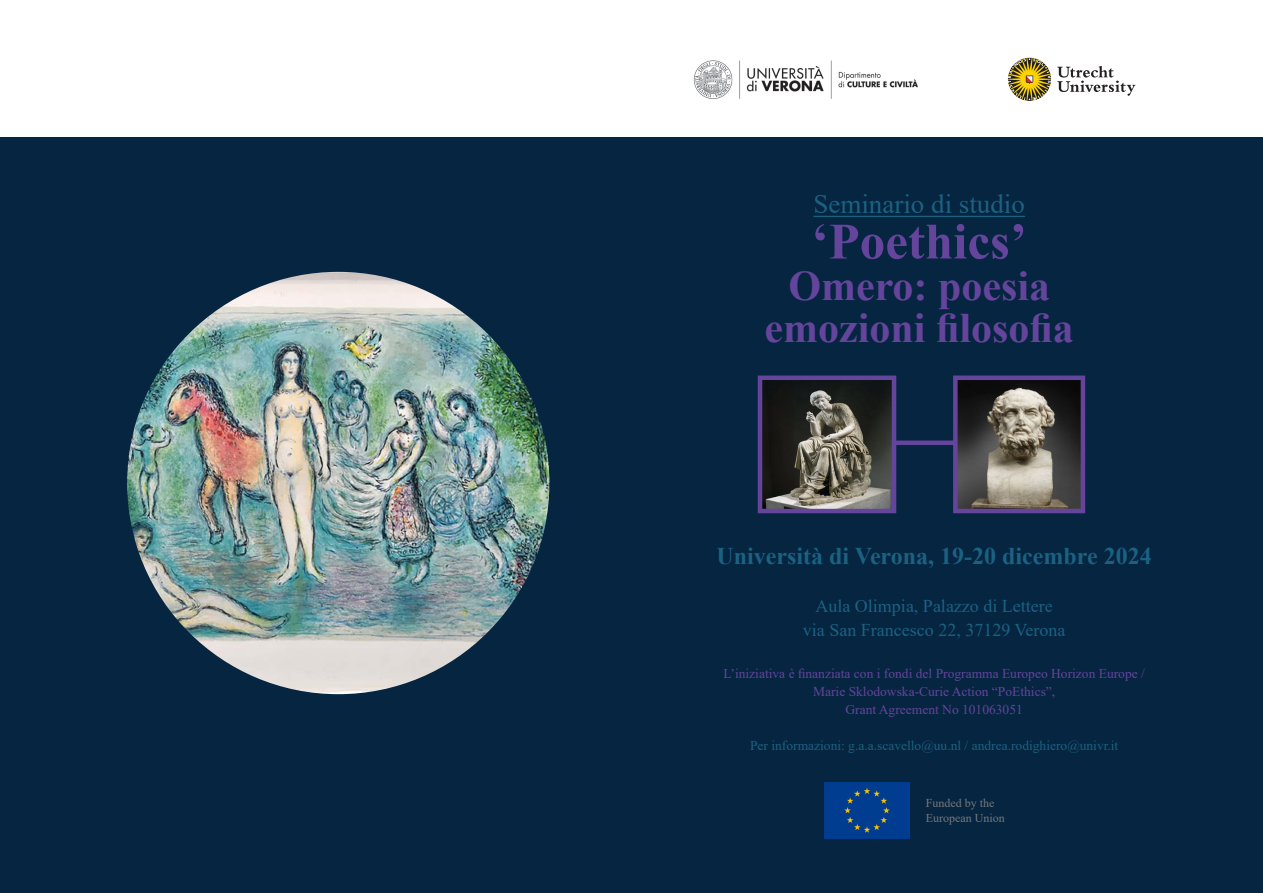
<style>
.page{position:relative;width:1263px;height:893px;background:#fff}
.page>*{position:absolute;margin:0;border:0;box-sizing:border-box;transform-origin:0 0}
.t1{font:700 51px "Times New Roman";color:#65449b}
.t2{font:700 42px/42px "Times New Roman";color:#65449b;text-align:center}
.t3{font:27px "Times New Roman";color:#1b6282}
.t4{font:700 24px "Times New Roman";color:#1b6282}
.t5{font:18px "Times New Roman";color:#1b6282}
.t6{font:13.5px/18px "Times New Roman";color:#65449b;text-align:center}
.t7{font:13.5px "Times New Roman";color:#1b6282}
.t8{font:12px/15px "Times New Roman";color:#797979}
</style>
<div class="page">
<div style="left:0;top:138px;width:1263px;height:755px;background:#052541"></div>
<img style="left:693px;top:60px;width:225px;height:39px">
<svg style="left:1008px;top:58px;width:43px;height:43px"></svg>
<svg style="left:1057px;top:66px;width:78px;height:30px"></svg>
<hr style="left:813px;top:216px;width:212px;height:1px;background:#1b6282">
<img style="left:128px;top:273px;width:420px;height:420px">
<div style="left:112px;top:257px;width:452px;height:452px;border:15px solid #052541;border-radius:50%"></div>
<hr style="left:861px;top:441px;width:132px;height:4px;background:#65449b">
<img style="left:958px;top:380px;width:122px;height:128px">
<div style="left:953px;top:375px;width:132px;height:138px;border:4px solid #65449b"></div>
<img style="left:763px;top:380px;width:128px;height:128px">
<div style="left:758px;top:375px;width:138px;height:138px;border:4px solid #65449b"></div>
<div style="left:825px;top:782px;width:85px;height:57px;background:#003d90"></div>
<p class="t3" style="left:813px;top:185px;width:213px">Seminario di studio</p>
<p class="t1" style="left:811px;top:205px;width:217px">‘Poethics’</p>
<p class="t2" style="left:765px;top:264px;width:311px">Omero: poesia emozioni filosofia</p>
<p class="t4" style="left:717px;top:538px;width:437px">Università di Verona, 19-20 dicembre 2024</p>
<p class="t5" style="left:815px;top:593px;width:239px">Aula Olimpia, Palazzo di Lettere</p>
<p class="t5" style="left:803px;top:617px;width:264px">via San Francesco 22, 37129 Verona</p>
<p class="t6" style="left:723px;top:664px;width:423px">L’iniziativa è finanziata con i fondi del Programma Europeo Horizon Europe /<br>Marie Sklodowska-Curie Action “PoEthics”,</p>
<p class="t6" style="left:845px;top:700px;width:179px">Grant Agreement No 101063051</p>
<p class="t7" style="left:750px;top:736px;width:370px">Per informazioni: g.a.a.scavello@uu.nl / andrea.rodighiero@univr.it</p>
<p class="t8" style="left:926px;top:795px;width:80px">Funded by the<br>European Union</p>
</div>
